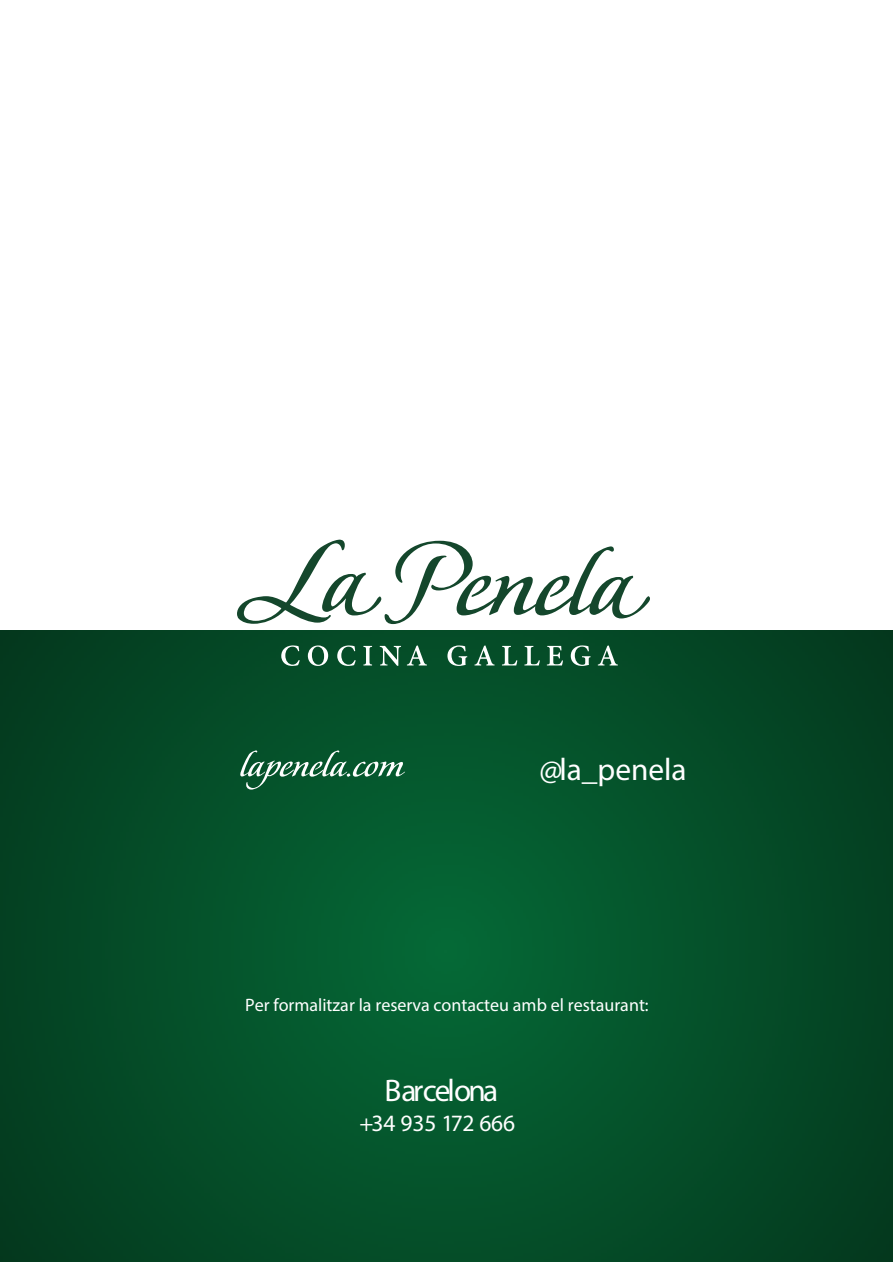
<style>
.page{position:relative;width:893px;height:1262px;background:#fff}
.page>*{position:absolute;margin:0;border:0;box-sizing:border-box;transform-origin:0 0}
.t1{font:31.35px "Myriad Pro";letter-spacing:-.01em;color:#fff}
.t2{font:31.35px "Myriad Pro";letter-spacing:-.075em;color:#fff}
.t3{font:23.55px "Myriad Pro";letter-spacing:-.01em;color:#fff}
.t4{font:18px "Myriad Pro";color:#fff}
</style>
<div class="page">
<img style="left:0;top:630px;width:892px;height:632px">
<svg style="left:237px;top:539px;width:413px;height:85px"></svg>
<svg style="left:281px;top:645px;width:19px;height:21px"></svg>
<svg style="left:308px;top:645px;width:20px;height:21px"></svg>
<svg style="left:337px;top:645px;width:19px;height:21px"></svg>
<svg style="left:363px;top:646px;width:9px;height:19px"></svg>
<svg style="left:380px;top:646px;width:21px;height:20px"></svg>
<svg style="left:407px;top:645px;width:20px;height:20px"></svg>
<svg style="left:447px;top:645px;width:20px;height:21px"></svg>
<svg style="left:474px;top:645px;width:20px;height:20px"></svg>
<svg style="left:502px;top:646px;width:15px;height:19px"></svg>
<svg style="left:524px;top:646px;width:16px;height:19px"></svg>
<svg style="left:547px;top:646px;width:16px;height:19px"></svg>
<svg style="left:570px;top:645px;width:20px;height:21px"></svg>
<svg style="left:597px;top:645px;width:20px;height:20px"></svg>
<svg style="left:240px;top:750px;width:165px;height:39px"></svg>
<h1 class="t1" style="left:539px;top:758px;width:149px">@la_penela</h1>
<p class="t4" style="left:245px;top:998px;width:405px">Per formalitzar la reserva contacteu amb el restaurant:</p>
<h1 class="t2" style="left:384px;top:1078px;width:115px">Barcelona</h1>
<h2 class="t3" style="left:359px;top:1114px;width:157px">+34 935 172 666</h2>
</div>
